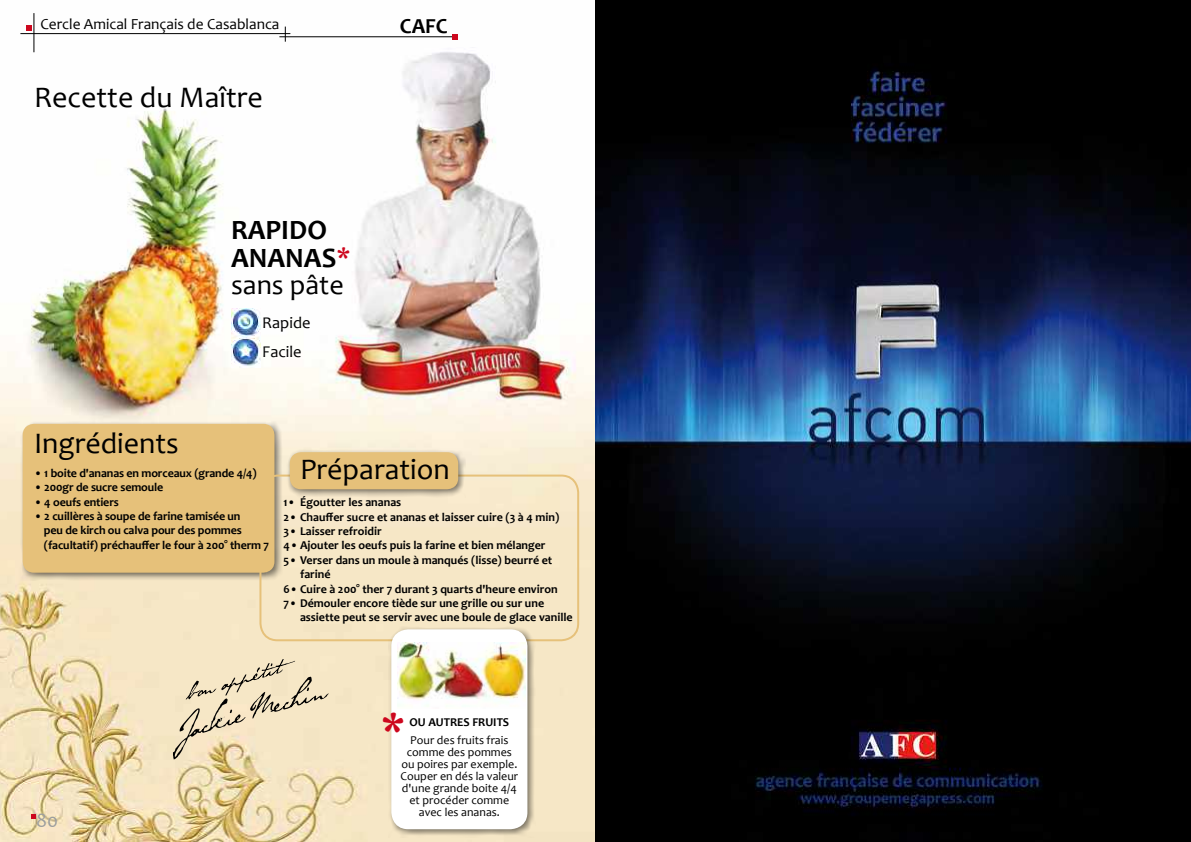
<style>
.page{position:relative;width:1191px;height:842px;background:#fff}
.page>*{position:absolute;margin:0;border:0;box-sizing:border-box;transform-origin:0 0}
.t1{font:49px "Candara";color:#cd071e}
.t2{font:30px "Candara";color:#000}
.t3{font:700 28.1px/27.8px "Candara";color:#000}
.t4{font:700 21.5px "Candara";color:#000}
.t5{font:20px "Candara";color:#9c9e9f}
.t6{font:16.4px/28.3px "Candara";color:#000}
.t7{font:15.4px "Candara";color:#000}
.t8{font:700 12px/14.4px "Candara";color:#000}
.t9{font:12px/12px "Candara";color:#000;text-align:center}
.s1{font-weight:400;color:#cd071e}
.s2{font-weight:400}
</style>
<div class="page">
<img style="left:0;top:0;width:1191px;height:842px">
<div style="left:20px;top:421px;width:262px;height:159px;background:#000;opacity:.5"></div>
<div style="left:23px;top:424px;width:251px;height:149px;background:#e6c17a;border-radius:11px"></div>
<div style="left:259px;top:475px;width:320px;height:166px;border:2px solid #e6c17a;border-radius:17px"></div>
<div style="left:287px;top:449px;width:179px;height:48px;background:#000;opacity:.5"></div>
<div style="left:290px;top:452px;width:168px;height:37px;background:#e6c17a;border-radius:11px"></div>
<div style="left:389px;top:627px;width:147px;height:211px;background:#000;opacity:.5"></div>
<div style="left:391px;top:629px;width:136px;height:200px;background:#fff;border-radius:17px"></div>
<img style="left:398px;top:643px;width:127px;height:57px">
<svg style="left:31px;top:814px;width:5px;height:5px"></svg>
<hr style="left:20px;top:33px;width:270px;height:1px;background:#000">
<hr style="left:34px;top:13px;width:1px;height:39px;background:#000">
<svg style="left:26px;top:25px;width:6px;height:6px"></svg>
<hr style="left:279px;top:36px;width:176px;height:1px;background:#000">
<svg style="left:285px;top:27px;width:1px;height:15px"></svg>
<svg style="left:452px;top:34px;width:6px;height:6px"></svg>
<svg style="left:173px;top:659px;width:156px;height:100px;background:#e4d5b6"></svg>
<img style="left:231px;top:308px;width:29px;height:60px">
<p class="t7" style="left:40px;top:15px;width:241px">Cercle Amical Français de Casablanca</p>
<h3 class="t4" style="left:400px;top:13px;width:49px">CAFC</h3>
<h2 class="t2" style="left:34px;top:78px;width:230px">Recette du Maître</h2>
<h3 class="t3" style="left:231px;top:215px;width:121px">RAPIDO<br>ANANAS<span class="s1">* </span><span class="s2">sans pâte</span></h3>
<h3 class="t6" style="left:262px;top:309px;width:50px">Rapide<br>Facile</h3>
<h2 class="t2" style="left:34px;top:424px;width:146px">Ingrédients</h2>
<p class="t8" style="left:34px;top:465px;width:224px">• 1 boite d'ananas en morceaux (grande 4/4)</p>
<p class="t8" style="left:34px;top:480px;width:131px">• 200gr de sucre semoule</p>
<p class="t8" style="left:34px;top:494px;width:86px">• 4 oeufs entiers</p>
<p class="t8" style="left:44px;top:509px;width:227px;text-indent:-10px">• 2 cuillères à soupe de farine tamisée un<br>peu de kirch ou calva pour des pommes (facultatif) préchauffer le four à 200° therm 7</p>
<h2 class="t2" style="left:300px;top:451px;width:151px">Préparation</h2>
<p class="t8" style="left:283px;top:495px;width:119px">1• égoutter les ananas</p>
<p class="t8" style="left:283px;top:509px;width:277px">2• Chauffer sucre et ananas et laisser cuire (3 à 4 min)</p>
<p class="t8" style="left:283px;top:524px;width:100px">3• Laisser refroidir</p>
<p class="t8" style="left:283px;top:538px;width:263px">4• Ajouter les oeufs puis la farine et bien mélanger</p>
<p class="t8" style="left:283px;top:552px;width:270px">5• Verser dans un moule à manqués (lisse) beurré et</p>
<p class="t8" style="left:300px;top:567px;width:32px">fariné</p>
<p class="t8" style="left:283px;top:581px;width:276px">6• Cuire à 200° ther 7 durant 3 quarts d'heure environ</p>
<p class="t8" style="left:283px;top:596px;width:262px">7• Démouler encore tiède sur une grille ou sur une</p>
<p class="t8" style="left:300px;top:610px;width:274px">assiette peut se servir avec une boule de glace vanille</p>
<h3 class="t5" style="left:36px;top:808px;width:23px">80</h3>
<h1 class="t1" style="left:381px;top:700px;width:26px">*</h1>
<p class="t8" style="left:409px;top:714px;width:101px">OU AUTRES FRUITS</p>
<p class="t9" style="left:400px;top:734px;width:119px">Pour des fruits frais comme des pommes ou poires par exemple.<br>Couper en dés la valeur d'une grande boite 4/4 et procéder comme avec les ananas.</p>
</div>
